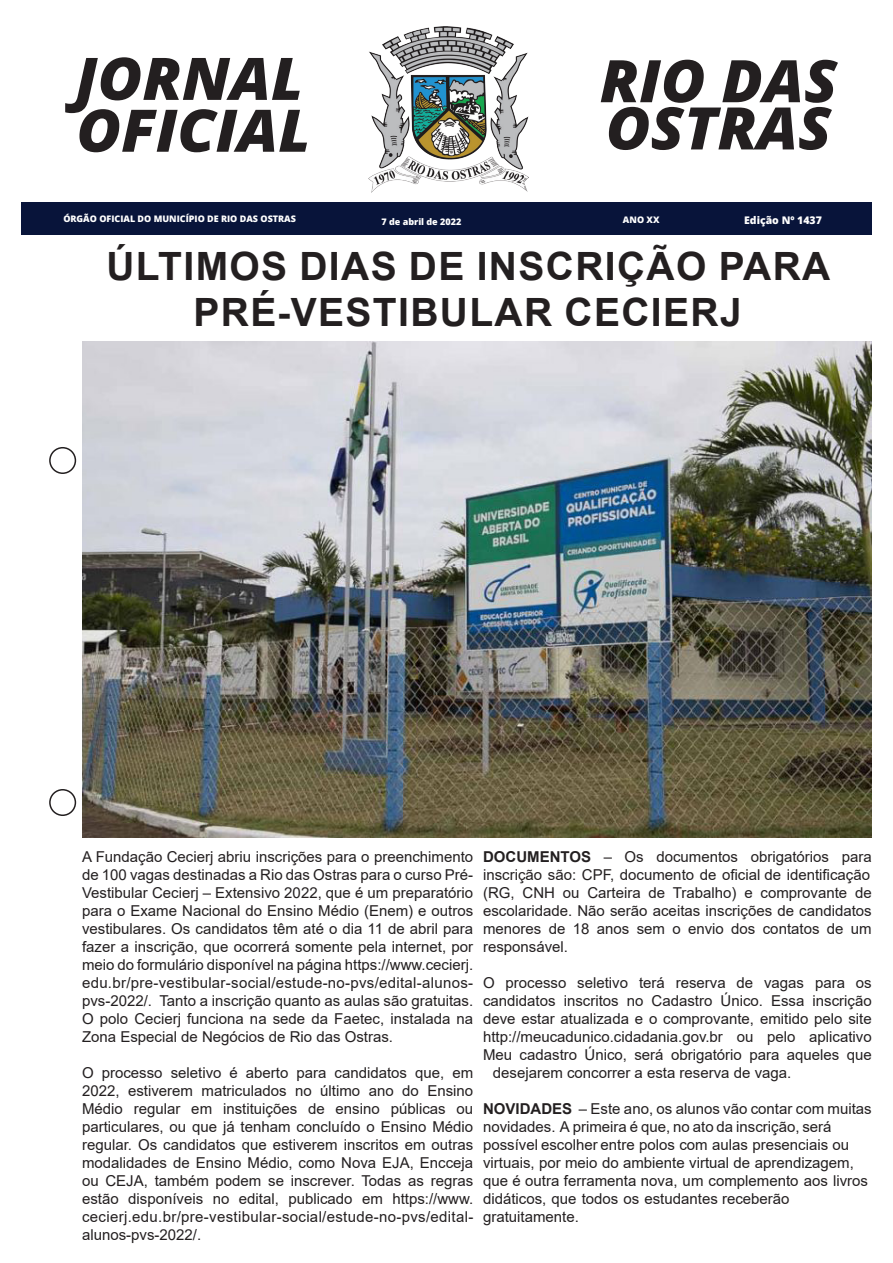
<style>
.page{position:relative;width:893px;height:1263px;background:#fff}
.page>*{position:absolute;margin:0;border:0;box-sizing:border-box;transform-origin:0 0}
.t1{font:italic 800 58.65px/51.9px "Open Sans";color:#231f20}
.t2{font:700 39px/46.8px "Arial";letter-spacing:.035em;color:#231f20;text-align:center}
.t3{font:15px/18px "Arial";color:#231f20;text-align:justify}
.t4{font:10.5px "Open Sans";color:#fff}
.t5{font:9px "Open Sans";color:#fff}
.s1{font-weight:700}
</style>
<div class="page">
<div style="left:49px;top:447px;width:27px;height:27px;border:2px solid #231f20;border-radius:50%"></div>
<div style="left:49px;top:789px;width:27px;height:27px;border:2px solid #231f20;border-radius:50%"></div>
<div style="left:21px;top:203px;width:850px;height:32px;background:#08143a"></div>
<img style="left:368px;top:26px;width:161px;height:167px">
<img style="left:82px;top:341px;width:790px;height:497px">
<p class="t1" style="left:75px;top:50px;width:237px">JORNAL<br>OFICIAL</p>
<p class="t1" style="left:600px;top:55px;width:239px;line-height:47.2px">RIO DAS<br>OSTRAS</p>
<p class="t5" style="left:63px;top:212px;width:234px">ÓRGÃO OFICIAL DO MUNICÍPIO DE RIO DAS OSTRAS</p>
<p class="t5" style="left:381px;top:215px;width:81px">7 de abril de 2022</p>
<p class="t5" style="left:623px;top:213px;width:38px">ANO XX</p>
<p class="t4" style="left:744px;top:213px;width:79px">Edição Nº 1437</p>
<p class="t2" style="left:106px;top:243px;width:725px">ÚLTIMOS DIAS DE INSCRIÇÃO PARA<br>PRÉ-VESTIBULAR CECIERJ</p>
<p class="t3" style="left:82px;top:848px;width:393px">A Fundação Cecierj abriu inscrições para o preenchimento de 100 vagas destinadas a Rio das Ostras para o curso Pré-Vestibular Cecierj – Extensivo 2022, que é um preparatório para o Exame Nacional do Ensino Médio (Enem) e outros vestibulares. Os candidatos têm até o dia 11 de abril para fazer a inscrição, que ocorrerá somente pela internet, por meio do formulário disponível na página https://www.cecierj. edu.br/pre-vestibular-social/estude-no-pvs/edital-alunos&shy;pvs-2022/. Tanto a inscrição quanto as aulas são gratuitas.<br>O polo Cecierj funciona na sede da Faetec, instalada na Zona Especial de Negócios de Rio das Ostras.</p>
<p class="t3" style="left:82px;top:1064px;width:393px">O processo seletivo é aberto para candidatos que, em 2022, estiverem matriculados no último ano do Ensino Médio regular em instituições de ensino públicas ou particulares, ou que já tenham concluído o Ensino Médio regular. Os candidatos que estiverem inscritos em outras modalidades de Ensino Médio, como Nova EJA, Encceja ou CEJA, também podem se inscrever. Todas as regras estão disponíveis no edital, publicado em https://www. cecierj.edu.br/pre-vestibular-social/estude-no-pvs/edital&shy;alunos-pvs-2022/.</p>
<p class="t3" style="left:483px;top:848px;width:390px"><span class="s1">DOCUMENTOS</span> – Os documentos obrigatórios para inscrição são: CPF, documento de oficial de identificação (RG, CNH ou Carteira de Trabalho) e comprovante de escolaridade. Não serão aceitas inscrições de candidatos menores de 18 anos sem o envio dos contatos de um responsável.</p>
<p class="t3" style="left:483px;top:974px;width:390px">O processo seletivo terá reserva de vagas para os</p>
<p class="t3" style="left:483px;top:992px;width:390px">candidatos inscritos no Cadastro Único. Essa inscrição</p>
<p class="t3" style="left:483px;top:1010px;width:390px">deve estar atualizada e o comprovante, emitido pelo site</p>
<p class="t3" style="left:483px;top:1028px;width:390px">http://meucadunico.cidadania.gov.br ou pelo aplicativo</p>
<p class="t3" style="left:483px;top:1046px;width:390px">Meu cadastro Único, será obrigatório para aqueles que</p>
<p class="t3" style="left:493px;top:1064px;width:300px">desejarem concorrer a esta reserva de vaga.</p>
<p class="t3" style="left:483px;top:1100px;width:390px;text-align:left"><span class="s1">NOVIDADES</span> – Este ano, os alunos vão contar com muitas novidades. A primeira é que, no ato da inscrição, será possível escolher entre polos com aulas presenciais ou virtuais, por meio do ambiente virtual de aprendizagem, que é outra ferramenta nova, um complemento aos livros didáticos, que todos os estudantes receberão gratuitamente.</p>
</div>
